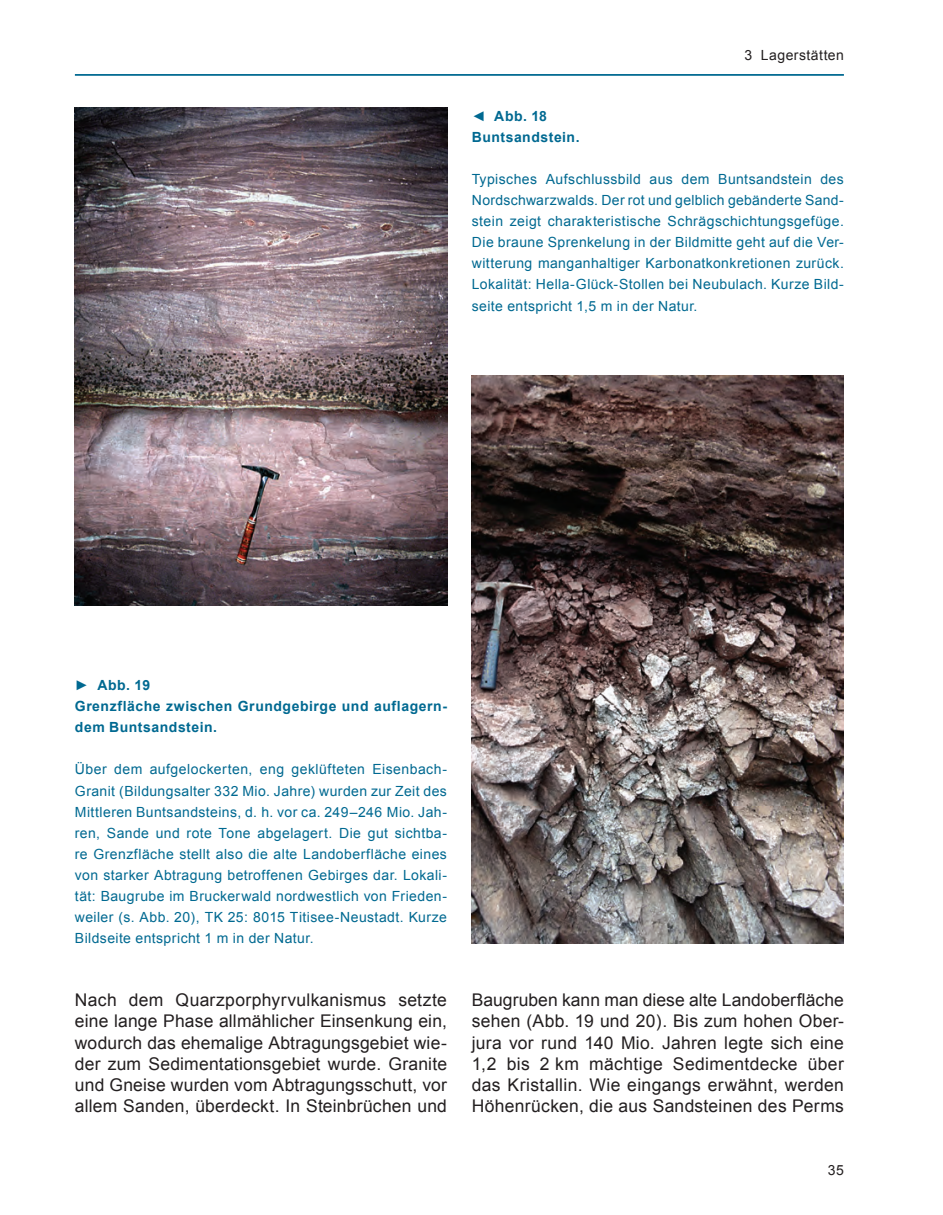
<style>
.page{position:relative;width:943px;height:1215px;background:#fff}
.page>*{position:absolute;margin:0;border:0;box-sizing:border-box;transform-origin:0 0}
.t1{font:17.5px/21px "Arial";letter-spacing:.015em;color:#231f20;text-align:justify}
.t2{font:14px/21px "Arial";letter-spacing:.03em;color:#006991;text-align:justify}
.t3{font:700 14px/21px "Arial";letter-spacing:.04em;color:#006991}
.t4{font:14px "Arial";letter-spacing:.03em;color:#231f20}
</style>
<div class="page">
<hr style="left:75px;top:74px;width:769px;height:2px;background:#006991">
<img style="left:75px;top:107px;width:372px;height:499px">
<img style="left:472px;top:376px;width:372px;height:567px">
<p class="t4" style="left:744px;top:46px;width:101px">3 Lagerstätten</p>
<p class="t3" style="left:472px;top:106px;width:109px">◄ Abb. 18<br>Buntsandstein.</p>
<p class="t2" style="left:472px;top:169px;width:374px">Typisches Aufschlussbild aus dem Buntsandstein des Nordschwarzwalds. Der rot und gelblich gebänderte Sand&shy;stein zeigt charakteristische Schrägschichtungsgefüge.<br>Die braune Sprenkelung in der Bildmitte geht auf die Ver&shy;witterung manganhaltiger Karbonatkonkretionen zurück.<br>Lokalität: Hella-Glück-Stollen bei Neubulach. Kurze Bild&shy;seite entspricht 1,5 m in der Natur.</p>
<p class="t3" style="left:75px;top:675px;width:374px">► Abb. 19<br>Grenzfläche zwischen Grundgebirge und auflagern&shy;dem Buntsandstein.</p>
<p class="t2" style="left:75px;top:759px;width:374px">Über dem aufgelockerten, eng geklüfteten Eisenbach-Granit (Bildungsalter 332 Mio. Jahre) wurden zur Zeit des Mittleren Buntsandsteins, d. h. vor ca. 249–246 Mio. Jah&shy;ren, Sande und rote Tone abgelagert. Die gut sichtba&shy;re Grenzfläche stellt also die alte Landoberfläche eines von starker Abtragung betroffenen Gebirges dar. Lokali&shy;tät: Baugrube im Bruckerwald nordwestlich von Frieden&shy;weiler (s. Abb. 20), TK 25: 8015 Titisee-Neustadt. Kurze Bildseite entspricht 1 m in der Natur.</p>
<p class="t1" style="left:75px;top:990px;width:374px">Nach dem Quarzporphyrvulkanismus setzte eine lange Phase allmählicher Einsenkung ein, wodurch das ehemalige Abtragungsgebiet wie&shy;der zum Sedimentationsgebiet wurde. Granite und Gneise wurden vom Abtragungsschutt, vor allem Sanden, überdeckt. In Steinbrüchen und</p>
<p class="t1" style="left:472px;top:990px;width:374px">Baugruben kann man diese alte Landoberfläche sehen (Abb. 19 und 20). Bis zum hohen Ober&shy;jura vor rund 140 Mio. Jahren legte sich eine 1,2 bis 2 km mächtige Sedimentdecke über das Kristallin. Wie eingangs erwähnt, werden Höhenrücken, die aus Sandsteinen des Perms</p>
<p class="t4" style="left:828px;top:1161px;width:18px">35</p>
</div>
